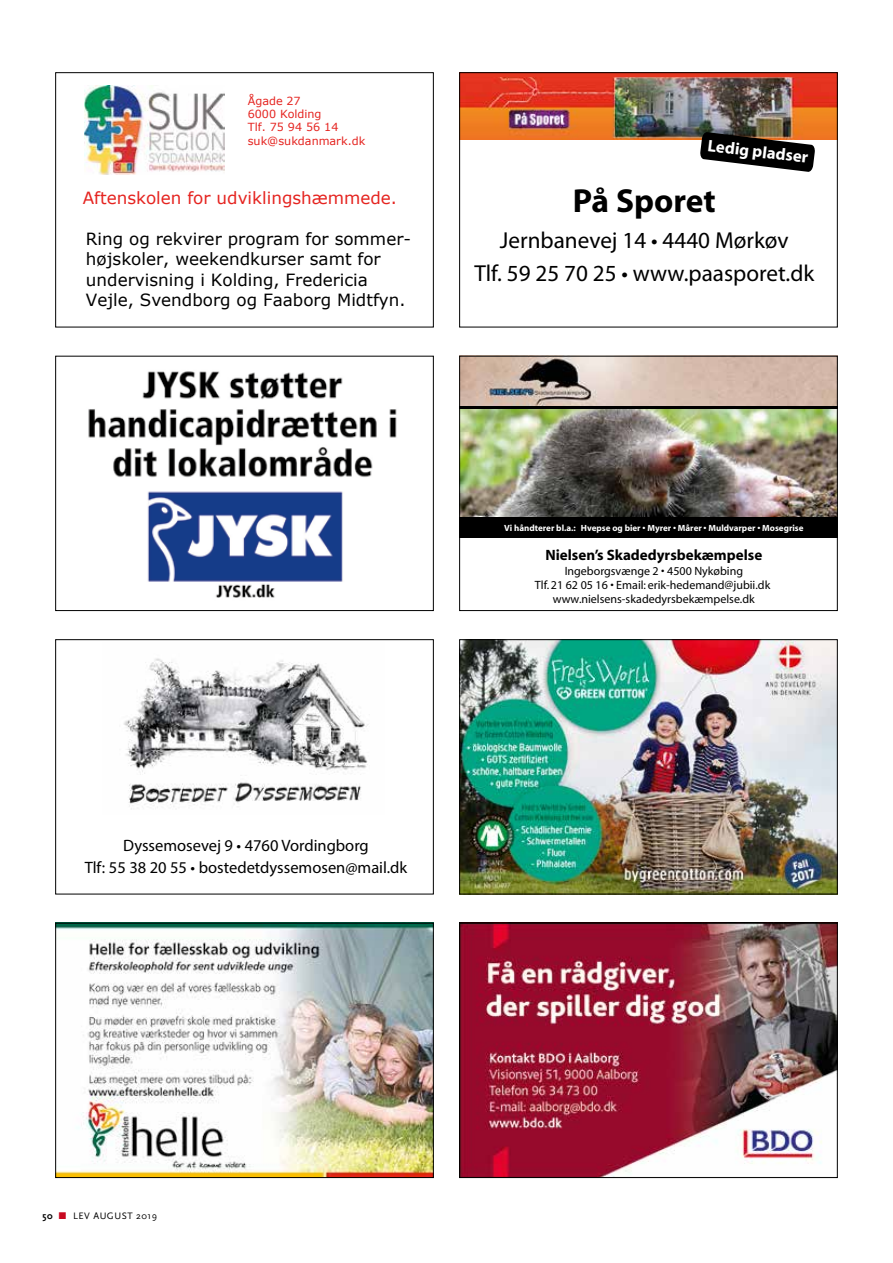
<style>
.page{position:relative;width:893px;height:1263px;background:#fff}
.page>*{position:absolute;margin:0;border:0;box-sizing:border-box;transform-origin:0 0}
.t1{font:700 33.45px "Myriad Pro";color:#000}
.t2{font:23.1px/32.2px "Myriad Pro";color:#000;text-align:center}
.t3{font:16.8px/20.4px "Verdana";color:#000}
.t4{font:16.8px "Verdana";color:#e52420}
.t5{font:700 16.8px "Myriad Pro";color:#fff}
.t6{font:16.5px/22.5px "Myriad Pro";color:#000;text-align:center}
.t7{font:700 15px "Myriad";color:#000}
.t8{font:12px/14.4px "Myriad";color:#000;text-align:center}
.t9{font:11.1px/13.4px "Verdana";color:#e52420}
.t10{font:9.75px "Scala Sans";letter-spacing:.05em;color:#000}
.t11{font:700 9px "Myriad";color:#fff}
.s1{font-weight:700}
.s2{color:#c80a21}
</style>
<div class="page">
<img style="left:57px;top:925px;width:375px;height:251px">
<div style="left:55px;top:923px;width:379px;height:255px;border:1px solid #000"></div>
<img style="left:85px;top:85px;width:139px;height:89px">
<div style="left:55px;top:72px;width:379px;height:255px;border:1px solid #000"></div>
<img style="left:461px;top:358px;width:375px;height:159px">
<hr style="left:459px;top:407px;width:379px;height:2px;background:#000">
<div style="left:459px;top:517px;width:379px;height:20px;background:#000"></div>
<div style="left:459px;top:356px;width:379px;height:255px;border:1px solid #000"></div>
<img style="left:461px;top:77px;width:375px;height:63px">
<div style="left:459px;top:72px;width:379px;height:5px;background:#e63720"></div>
<svg style="left:700px;top:132px;width:115px;height:40px"></svg>
<div style="left:459px;top:72px;width:379px;height:255px;border:1px solid #000"></div>
<img style="left:461px;top:925px;width:375px;height:251px">
<div style="left:459px;top:923px;width:379px;height:255px;border:1px solid #000"></div>
<img style="left:88px;top:371px;width:309px;height:227px">
<div style="left:55px;top:356px;width:379px;height:255px;border:1px solid #000"></div>
<img style="left:461px;top:641px;width:375px;height:251px">
<div style="left:459px;top:639px;width:379px;height:255px;border:1px solid #000"></div>
<img style="left:124px;top:658px;width:245px;height:151px">
<div style="left:55px;top:639px;width:379px;height:255px;border:1px solid #000"></div>
<p class="t9" style="left:248px;top:94px;width:119px">Ågade 27<br>6000 Kolding<br>Tlf. 75 94 56 14 suk@sukdanmark.dk</p>
<p class="t4" style="left:83px;top:186px;width:316px">Aftenskolen for udviklingshæmmede.</p>
<p class="t3" style="left:86px;top:228px;width:327px">Ring og rekvirer program for sommer&shy;højskoler, weekendkurser samt for undervisning i Kolding, Fredericia Vejle, Svendborg og Faaborg Midtfyn.</p>
<p class="t5" style="left:709px;top:136px;width:102px;rotate:7deg">Ledig pladser</p>
<h1 class="t1" style="left:573px;top:182px;width:145px">På Sporet</h1>
<h2 class="t2" style="left:474px;top:225px;width:341px">Jernbanevej 14 • 4440 Mørkøv<br>Tlf. 59 25 70 25 • www.paasporet.dk</h2>
<p class="t11" style="left:504px;top:523px;width:301px">Vi håndterer bl.a.: Hvepse og bier • Myrer • Mårer • Muldvarper • Mosegrise</p>
<p class="t7" style="left:545px;top:547px;width:218px">Nielsen’s Skadedyrsbekæmpelse</p>
<p class="t8" style="left:535px;top:564px;width:237px">Ingeborgsvænge 2 • 4500 Nykøbing<br>Tlf. 21 62 05 16 • Email: erik-hedemand@jubii.dk www.nielsens-skadedyrsbekæmpelse.dk</p>
<p class="t6" style="left:85px;top:834px;width:324px">Dyssemosevej 9 • 4760 Vordingborg<br>Tlf: 55 38 20 55 • bostedetdyssemosen@mail.dk</p>
<p class="t10" style="left:43px;top:1211px;width:116px"><span class="s1">50</span> <span class="s2">■</span> LEV AUGUST 2019</p>
</div>
